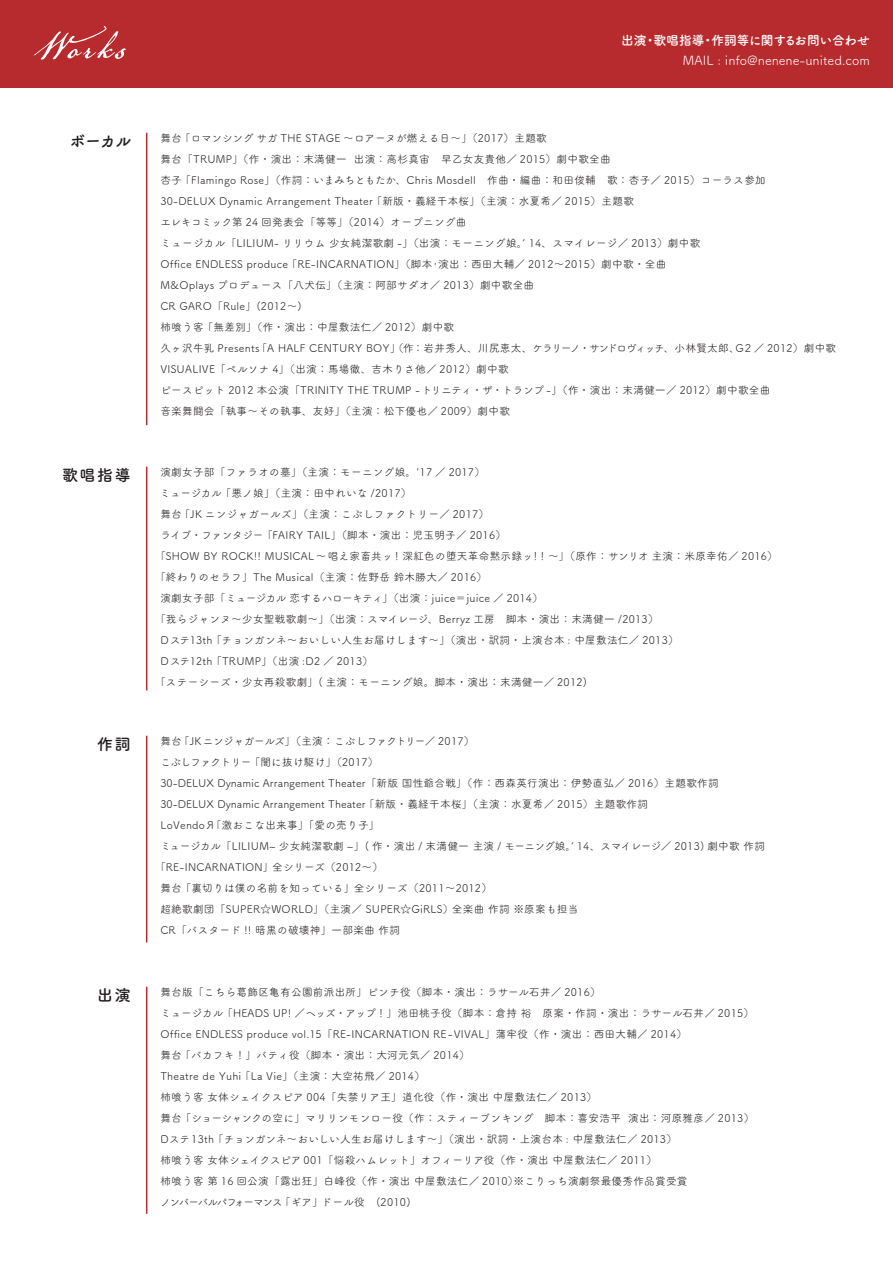
<style>
.page{position:relative;width:893px;height:1263px;background:#fff}
.page>*{position:absolute;margin:0;border:0;box-sizing:border-box;transform-origin:0 0}
.t1{font:700 15.9px "Tsuku B Rd Gothic";letter-spacing:.1em;color:#231f20}
.t2{font:12.75px "Tsuku A Rd Gothic";color:#fff}
.t3{font:700 12.75px "Tsuku A Rd Gothic";letter-spacing:-.005em;color:#fff}
.t4{font:10.65px/21px "Tsuku A Rd Gothic";letter-spacing:.025em;color:#231f20}
.t5{font:10.65px "Tsuku A Rd Gothic";letter-spacing:.005em;color:#231f20}
.t6{font:10.65px "Tsuku A Rd Gothic";letter-spacing:-.035em;color:#231f20}
.t7{font:10.65px "Tsuku A Rd Gothic";letter-spacing:-.015em;color:#231f20}
</style>
<div class="page">
<div style="left:0;top:0;width:893px;height:87px;background:#b72b2f"></div>
<svg style="left:34px;top:26px;width:92px;height:34px"></svg>
<hr style="left:146px;top:987px;width:1px;height:227px;background:#b72b2f">
<hr style="left:146px;top:133px;width:1px;height:292px;background:#b72b2f">
<hr style="left:146px;top:467px;width:1px;height:223px;background:#b72b2f">
<hr style="left:146px;top:736px;width:1px;height:206px;background:#b72b2f">
<p class="t3" style="left:621px;top:31px;width:250px">出演・歌唱指導・作詞等に関するお問い合わせ</p>
<p class="t2" style="left:683px;top:51px;width:188px">MAIL : info@nenene-united.com</p>
<h1 class="t1" style="left:70px;top:128px;width:63px">ボーカル</h1>
<p class="t4" style="left:160px;top:127px;width:677px">舞台「ロマンシング サガ THE STAGE ～ロアーヌが燃える日～」（2017）主題歌<br>舞台「TRUMP」（作・演出：末満健一 出演：高杉真宙　早乙女友貴他／ 2015）劇中歌全曲<br>杏子 「Flamingo Rose」（作詞：いまみちともたか、Chris Mosdell　作曲・編曲：和田俊輔　歌：杏子／ 2015）コーラス参加<br>30-DELUX Dynamic Arrangement Theater 「新版・義経千本桜」（主演：水夏希／ 2015）主題歌<br>エレキコミック第 24 回発表会「等等」（2014）オープニング曲<br>ミュージカル「LILIUM- リリウム 少女純潔歌劇 -」（出演：モーニング娘。ʼ 14、スマイレージ／ 2013）劇中歌<br>Office ENDLESS produce 「RE-INCARNATION」（脚本･演出：西田大輔／ 2012～2015）劇中歌・全曲<br>M&amp;Oplays プロデュース「八犬伝」（主演：阿部サダオ／ 2013）劇中歌全曲<br>CR GARO「Rule」(2012～)<br>柿喰う客「無差別」（作・演出：中屋敷法仁／ 2012）劇中歌<br>久ヶ沢牛乳 Presents「A HALF CENTURY BOY」（作：岩井秀人、川尻恵太、ケラリーノ・サンドロヴィッチ、小林賢太郎、Ｇ２／ 2012）劇中歌VISUALIVE「ペルソナ 4」（出演：馬場徹、吉木りさ他／ 2012）劇中歌<br>ピースピット 2012 本公演「TRINITY THE TRUMP -トリニティ・ザ・トランプ -」（作・演出：末満健一／ 2012）劇中歌全曲<br>音楽舞闘会「執事～その執事、友好」（主演：松下優也／ 2009）劇中歌</p>
<h1 class="t1" style="left:62px;top:462px;width:70px">歌唱指導</h1>
<p class="t4" style="left:160px;top:461px;width:326px">演劇女子部「ファラオの墓」（主演：モーニング娘。'17 ／ 2017）</p>
<p class="t4" style="left:160px;top:482px;width:253px">ミュージカル「悪ノ娘」（主演：田中れいな /2017）</p>
<p class="t4" style="left:160px;top:503px;width:330px">舞台「JK ニンジャガールズ」（主演：こぶしファクトリー／ 2017）</p>
<p class="t4" style="left:160px;top:524px;width:347px">ライブ・ファンタジー「FAIRY TAIL」（脚本・演出：児玉明子／ 2016）</p>
<p class="t4" style="left:155px;top:545px;width:624px">「SHOW BY ROCK!! MUSICAL ～唱え家畜共ッ！深紅色の堕天革命黙示録ッ！！～」（原作：サンリオ 主演：米原幸佑／ 2016）</p>
<p class="t4" style="left:155px;top:566px;width:334px">「終わりのセラフ」The Musical（主演：佐野岳 鈴木勝大／ 2016）</p>
<p class="t4" style="left:160px;top:587px;width:384px">演劇女子部「ミュージカル 恋するハローキティ」（出演：juice＝juice ／ 2014）</p>
<p class="t4" style="left:155px;top:608px;width:505px">「我らジャンヌ～少女聖戦歌劇～」（出演：スマイレージ、Berryz 工房　脚本・演出：末満健一 /2013）</p>
<p class="t4" style="left:160px;top:629px;width:520px">Dステ13th「チョンガンネ～おいしい人生お届けします～」（演出・訳詞・上演台本 : 中屋敷法仁／ 2013）</p>
<p class="t4" style="left:160px;top:650px;width:214px">Dステ12th「TRUMP」（出演 :D2 ／ 2013）</p>
<p class="t4" style="left:155px;top:671px;width:434px">「ステーシーズ・少女再殺歌劇」( 主演：モーニング娘。脚本・演出：末満健一／ 2012)</p>
<h1 class="t1" style="left:97px;top:731px;width:35px">作詞</h1>
<p class="t6" style="left:160px;top:733px;width:316px">舞台「JKニンジャガールズ」（主演：こぶしファクトリー／ 2017）</p>
<p class="t7" style="left:160px;top:754px;width:220px">こぶしファクトリー「闇に抜け駆け」（2017）</p>
<p class="t5" style="left:160px;top:775px;width:560px">30-DELUX Dynamic Arrangement Theater「新版 国性爺合戦」（作：西森英行演出：伊勢直弘／ 2016）主題歌作詞</p>
<p class="t5" style="left:160px;top:796px;width:489px">30-DELUX Dynamic Arrangement Theater 「新版・義経千本桜」（主演：水夏希／ 2015）主題歌作詞</p>
<p class="t4" style="left:160px;top:814px;width:221px">LoVendoЯ「激おこな出来事」「愛の売り子」</p>
<p class="t4" style="left:160px;top:835px;width:606px">ミュージカル「LILIUM~ 少女純潔歌劇 ~」( 作・演出 / 末満健一 主演 / モーニング娘。ʼ 14、スマイレージ／ 2013) 劇中歌 作詞</p>
<p class="t4" style="left:155px;top:856px;width:230px">「RE-INCARNATION」全シリーズ（2012～）</p>
<p class="t4" style="left:160px;top:877px;width:333px">舞台「裏切りは僕の名前を知っている」全シリーズ（2011～2012）</p>
<p class="t4" style="left:160px;top:898px;width:420px">超絶歌劇団「SUPER☆WORLD」（主演／ SUPER☆GiRLS）全楽曲 作詞 ※原案も担当</p>
<p class="t4" style="left:160px;top:919px;width:241px">CR「バスタード !! 暗黒の破壊神」一部楽曲 作詞</p>
<h1 class="t1" style="left:97px;top:982px;width:35px">出演</h1>
<p class="t4" style="left:160px;top:981px;width:595px">舞台版「こちら葛飾区亀有公園前派出所」ピンチ役（脚本・演出：ラサール石井／ 2016）<br>ミュージカル「HEADS UP! ／ヘッズ・アップ！」池田桃子役（脚本：倉持 裕　原案・作詞・演出：ラサール石井／ 2015）Office ENDLESS produce vol.15「RE-INCARNATION RE- VIVAL」蒲牢役（作・演出：西田大輔／ 2014）<br>舞台「バカフキ！」バティ役（脚本・演出：大河元気／ 2014）<br>Theatre de Yuhi 「La Vie」（主演：大空祐飛／ 2014）<br>柿喰う客 女体シェイクスピア 004「失禁リア王」道化役（作・演出 中屋敷法仁／ 2013）<br>舞台「ショーシャンクの空に」マリリンモンロー役（作：スティーブンキング　脚本：喜安浩平 演出：河原雅彦／ 2013）Dステ13th「チョンガンネ～おいしい人生お届けします～」（演出・訳詞・上演台本 : 中屋敷法仁／ 2013）<br>柿喰う客 女体シェイクスピア 001「悩殺ハムレット」オフィーリア役（作・演出 中屋敷法仁／ 2011）<br>柿喰う客 第 16 回公演「露出狂」白峰役（作・演出 中屋敷法仁／ 2010）※こりっち演劇祭最優秀作品賞受賞<br>ノンバーバルパフォーマンス「ギア」ドール役　(2010)</p>
</div>
